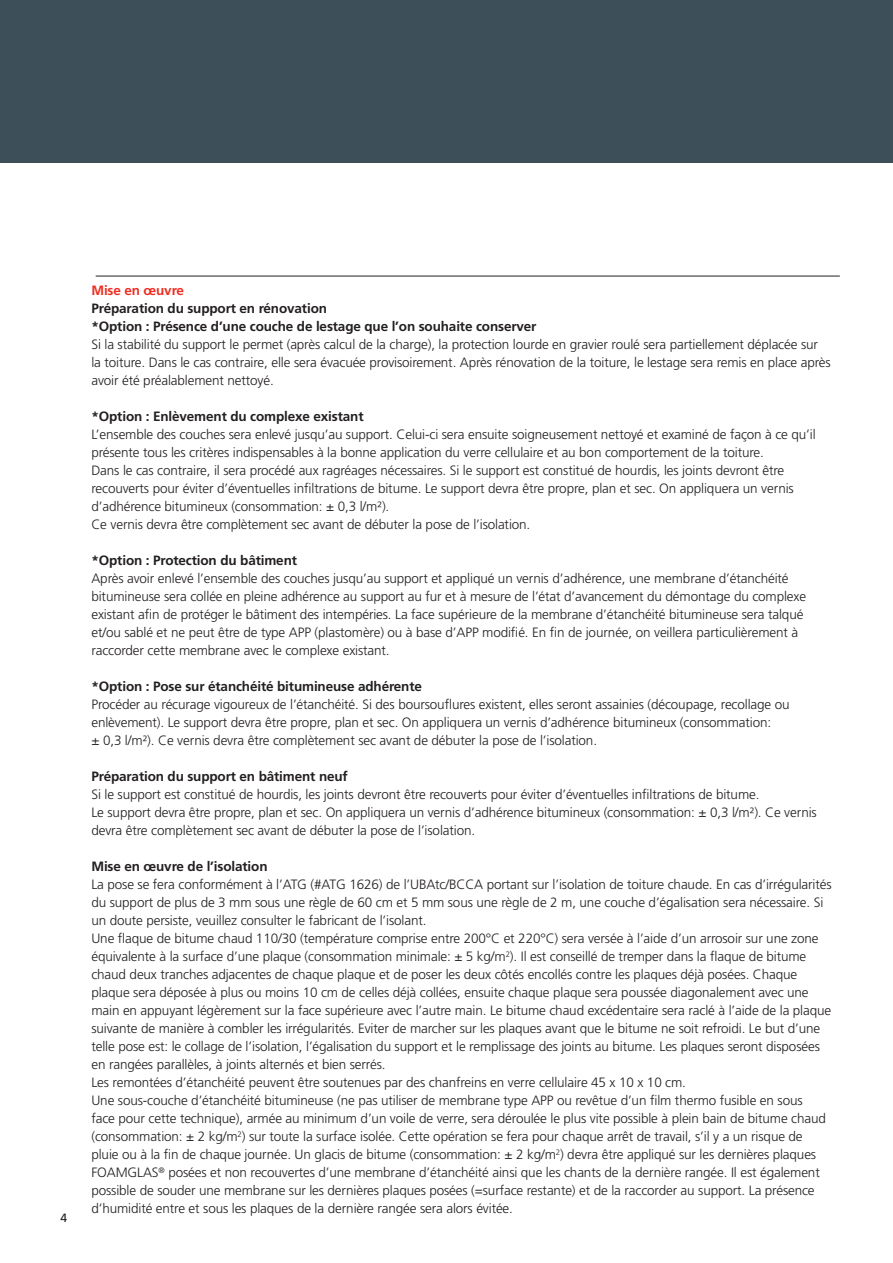
<style>
.page{position:relative;width:893px;height:1263px;background:#fff}
.page>*{position:absolute;margin:0;border:0;box-sizing:border-box;transform-origin:0 0}
.t1{font:300 13.5px/18px "Frutiger LT Std";letter-spacing:-.01em;color:#231f20}
.t2{font:700 13.5px "Frutiger LT Std";letter-spacing:-.01em;color:#231f20}
.t3{font:700 13.5px "Frutiger LT Std";letter-spacing:-.01em;color:#ee2e22}
.t4{font:12px "Frutiger LT Std";color:#231f20}
</style>
<div class="page">
<div style="left:0;top:0;width:893px;height:162px;background:#3d4f59"></div>
<hr style="left:96px;top:276px;width:744px;height:1px;background:#231f20">
<p class="t4" style="left:61px;top:1210px;width:8px">4</p>
<p class="t3" style="left:91px;top:282px;width:94px">Mise en œuvre</p>
<p class="t2" style="left:91px;top:300px;width:237px">Préparation du support en rénovation</p>
<p class="t2" style="left:91px;top:318px;width:447px">*Option : Présence d’une couche de lestage que l’on souhaite conserver</p>
<p class="t1" style="left:91px;top:336px;width:741px">Si la stabilité du support le permet (après calcul de la charge), la protection lourde en gravier roulé sera partiellement déplacée sur la toiture. Dans le cas contraire, elle sera évacuée provisoirement. Après rénovation de la toiture, le lestage sera remis en place après avoir été préalablement nettoyé.</p>
<p class="t2" style="left:91px;top:408px;width:274px">*Option : Enlèvement du complexe existant</p>
<p class="t1" style="left:91px;top:426px;width:726px">L’ensemble des couches sera enlevé jusqu’au support. Celui-ci sera ensuite soigneusement nettoyé et examiné de façon à ce qu’il présente tous les critères indispensables à la bonne application du verre cellulaire et au bon comportement de la toiture.</p>
<p class="t1" style="left:91px;top:462px;width:704px">Dans le cas contraire, il sera procédé aux ragréages nécessaires. Si le support est constitué de hourdis, les joints devront être recouverts pour éviter d’éventuelles infiltrations de bitume. Le support devra être propre, plan et sec. On appliquera un vernis d’adhérence bitumineux (consommation: ± 0,3 l/m²).</p>
<p class="t1" style="left:91px;top:516px;width:440px">Ce vernis devra être complètement sec avant de débuter la pose de l’isolation.</p>
<p class="t2" style="left:91px;top:552px;width:207px">*Option : Protection du bâtiment</p>
<p class="t1" style="left:91px;top:570px;width:716px">Après avoir enlevé l’ensemble des couches jusqu’au support et appliqué un vernis d’adhérence, une membrane d’étanchéité bitumineuse sera collée en pleine adhérence au support au fur et à mesure de l’état d’avancement du démontage du complexe existant afin de protéger le bâtiment des intempéries. La face supérieure de la membrane d’étanchéité bitumineuse sera talqué et/ou sablé et ne peut être de type APP (plastomère) ou à base d’APP modifié. En fin de journée, on veillera particulièrement à raccorder cette membrane avec le complexe existant.</p>
<p class="t2" style="left:91px;top:678px;width:332px">*Option : Pose sur étanchéité bitumineuse adhérente</p>
<p class="t1" style="left:91px;top:696px;width:700px">Procéder au récurage vigoureux de l’étanchéité. Si des boursouflures existent, elles seront assainies (découpage, recollage ou enlèvement). Le support devra être propre, plan et sec. On appliquera un vernis d’adhérence bitumineux (consommation:<br>± 0,3 l/m²). Ce vernis devra être complètement sec avant de débuter la pose de l’isolation.</p>
<p class="t2" style="left:91px;top:768px;width:258px">Préparation du support en bâtiment neuf</p>
<p class="t1" style="left:91px;top:786px;width:670px">Si le support est constitué de hourdis, les joints devront être recouverts pour éviter d’éventuelles infiltrations de bitume.</p>
<p class="t1" style="left:91px;top:804px;width:727px">Le support devra être propre, plan et sec. On appliquera un vernis d’adhérence bitumineux (consommation: ± 0,3 l/m²). Ce vernis devra être complètement sec avant de débuter la pose de l’isolation.</p>
<p class="t2" style="left:91px;top:858px;width:178px">Mise en œuvre de l’isolation</p>
<p class="t1" style="left:91px;top:876px;width:742px">La pose se fera conformément à l’ATG (#ATG 1626) de l’UBAtc/BCCA portant sur l’isolation de toiture chaude. En cas d’irrégularités du support de plus de 3 mm sous une règle de 60 cm et 5 mm sous une règle de 2 m, une couche d’égalisation sera nécessaire. Si un doute persiste, veuillez consulter le fabricant de l’isolant.</p>
<p class="t1" style="left:91px;top:930px;width:741px">Une flaque de bitume chaud 110/30 (température comprise entre 200°C et 220°C) sera versée à l’aide d’un arrosoir sur une zone équivalente à la surface d’une plaque (consommation minimale: ± 5 kg/m<sup>2</sup>). Il est conseillé de tremper dans la flaque de bitume chaud deux tranches adjacentes de chaque plaque et de poser les deux côtés encollés contre les plaques déjà posées. Chaque plaque sera déposée à plus ou moins 10 cm de celles déjà collées, ensuite chaque plaque sera poussée diagonalement avec une main en appuyant légèrement sur la face supérieure avec l’autre main. Le bitume chaud excédentaire sera raclé à l’aide de la plaque suivante de manière à combler les irrégularités. Eviter de marcher sur les plaques avant que le bitume ne soit refroidi. Le but d’une telle pose est: le collage de l’isolation, l’égalisation du support et le remplissage des joints au bitume. Les plaques seront disposées en rangées parallèles, à joints alternés et bien serrés.</p>
<p class="t1" style="left:91px;top:1074px;width:596px">Les remontées d’étanchéité peuvent être soutenues par des chanfreins en verre cellulaire 45 x 10 x 10 cm.</p>
<p class="t1" style="left:91px;top:1092px;width:736px">Une sous-couche d’étanchéité bitumineuse (ne pas utiliser de membrane type APP ou revêtue d’un film thermo fusible en sous face pour cette technique), armée au minimum d’un voile de verre, sera déroulée le plus vite possible à plein bain de bitume chaud (consommation: ± 2 kg/m<sup>2</sup>) sur toute la surface isolée. Cette opération se fera pour chaque arrêt de travail, s’il y a un risque de pluie ou à la fin de chaque journée. Un glacis de bitume (consommation: ± 2 kg/m<sup>2</sup>) devra être appliqué sur les dernières plaques FOAMGLAS<sup>®</sup> posées et non recouvertes d’une membrane d’étanchéité ainsi que les chants de la dernière rangée. Il est également possible de souder une membrane sur les dernières plaques posées (=surface restante) et de la raccorder au support. La présence d’humidité entre et sous les plaques de la dernière rangée sera alors évitée.</p>
</div>
